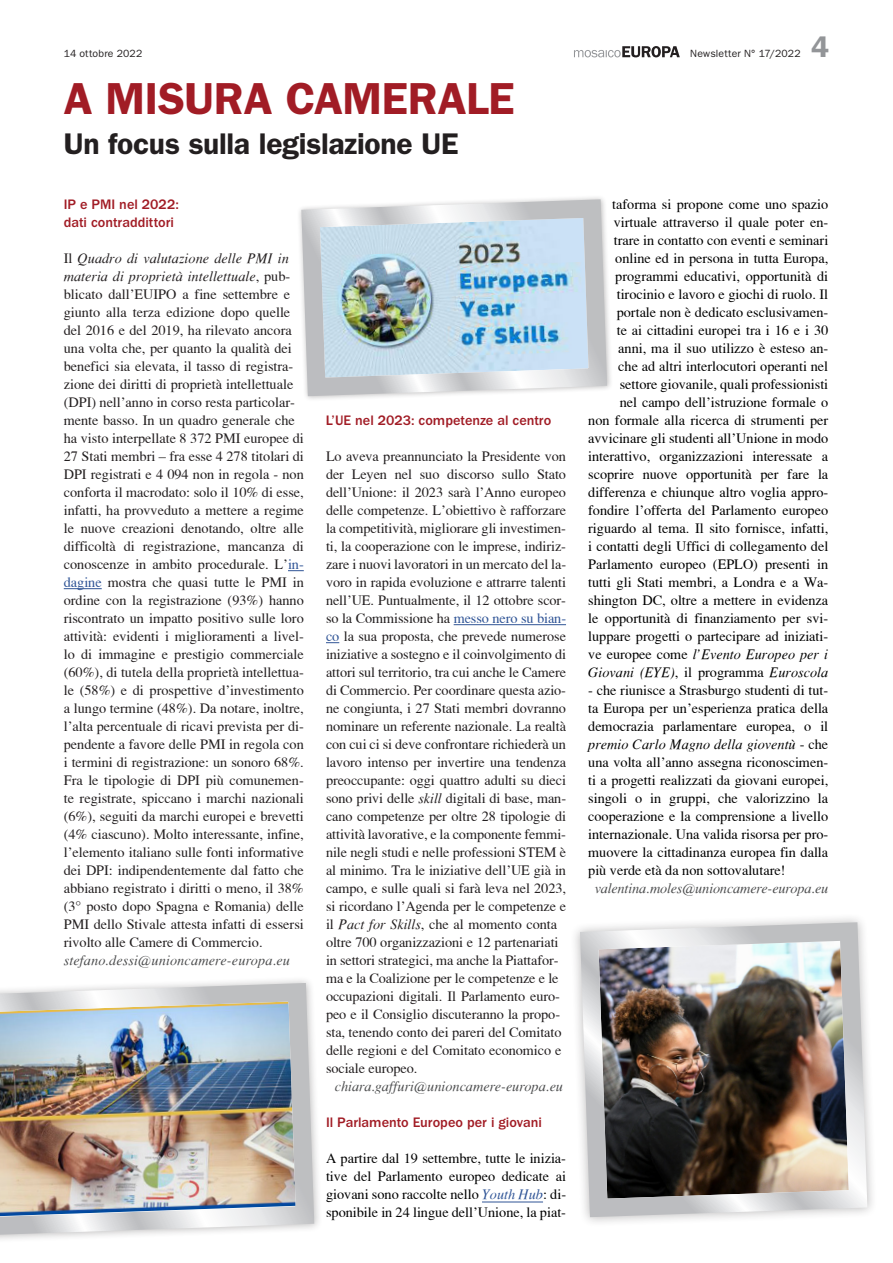
<style>
.page{position:relative;width:893px;height:1263px;background:#fff}
.page>*{position:absolute;margin:0;border:0;box-sizing:border-box;transform-origin:0 0}
.t1{font:600 45px "ITC Franklin Gothic Std";letter-spacing:-.01em;color:#a11c25}
.t2{font:600 30px "ITC Franklin Gothic Std";letter-spacing:-.01em;color:#231f20}
.t3{font:600 30px "ITC Franklin Gothic Std";color:#939598}
.t4{font:14.25px/18px "T Acc LAD";color:#231f20}
.t5{font:14.25px/18px "T Acc LAD";color:#000;text-align:justify}
.t6{font:14.25px "T Acc LAD Italic";letter-spacing:-.005em;color:#4b4c4d}
.t7{font:14.25px/18px "T Acc LAD Italic";color:#000}
.t8{font:500 14.25px/18px "ITC Franklin Gothic Std";color:#a11c25}
.t9{font:14.25px/18px "T Acc LAD Italic";color:#231f20}
.t10{font:10.5px "ITC Franklin Gothic Std";letter-spacing:.015em;color:#231f20}
.s1{font-family:"T Acc LAD"}
.s2{color:#2f5496}
.s3{font-family:"T Acc LAD Italic"}
.s4{font-family:"T Acc LAD Italic";color:#2f5496}
</style>
<div class="page">
<svg style="left:574px;top:46px;width:106px;height:11px"></svg>
<hr style="left:454px;top:624px;width:112px;height:1px;background:#2f5496">
<svg style="left:326px;top:642px;width:13px;height:1px"></svg>
<hr style="left:482px;top:1202px;width:61px;height:1px;background:#2f5496">
<svg style="left:288px;top:570px;width:16px;height:1px"></svg>
<hr style="left:64px;top:588px;width:38px;height:1px;background:#2f5496">
<img style="left:575px;top:918px;width:298px;height:304px">
<img style="left:0;top:980px;width:319px;height:260px">
<img style="left:299px;top:197px;width:312px;height:202px">
<p class="t10" style="left:64px;top:48px;width:80px">14 ottobre 2022</p>
<p class="t10" style="left:690px;top:48px;width:112px">Newsletter N° 17/2022</p>
<h1 class="t1" style="left:64px;top:72px;width:452px">A MISURA CAMERALE</h1>
<h2 class="t2" style="left:64px;top:126px;width:396px">Un focus sulla legislazione UE</h2>
<h2 class="t3" style="left:811px;top:29px;width:19px">4</h2>
<p class="t8" style="left:64px;top:195px;width:117px">IP e PMI nel 2022: dati contraddittori</p>
<p class="t9" style="left:64px;top:249px;width:228px"><span class="s1">Il</span> Quadro di valutazione delle PMI in materia di proprietà intellettuale<span class="s1">, pub-</span></p>
<p class="t4" style="left:64px;top:285px;width:242px">blicato dall’EUIPO a fine settembre e giunto alla terza edizione dopo quelle del 2016 e del 2019, ha rilevato ancora una volta che, per quanto la qualità dei benefici sia elevata, il tasso di registra&shy;zione dei diritti di proprietà intellettuale (DPI) nell’anno in corso resta particolar&shy;mente basso. In un quadro generale che ha visto interpellate 8 372 PMI europee di 27 Stati membri – fra esse 4 278 titolari di DPI registrati e 4 094 non in regola - non conforta il macrodato: solo il 10% di esse, infatti, ha provveduto a mettere a regime le nuove creazioni denotando, oltre alle difficoltà di registrazione, mancanza di conoscenze in ambito procedurale. L’<span class="s2">in&shy;dagine</span> mostra che quasi tutte le PMI in ordine con la registrazione (93%) hanno riscontrato un impatto positivo sulle loro attività: evidenti i miglioramenti a livel&shy;lo di immagine e prestigio commerciale (60%), di tutela della proprietà intellettua&shy;le (58%) e di prospettive d’investimento a lungo termine (48%). Da notare, inoltre, l’alta percentuale di ricavi prevista per di&shy;pendente a favore delle PMI in regola con i termini di registrazione: un sonoro 68%.<br>Fra le tipologie di DPI più comunemen&shy;te registrate, spiccano i marchi nazionali (6%), seguiti da marchi europei e brevetti (4% ciascuno). Molto interessante, infine, l’elemento italiano sulle fonti informative dei DPI: indipendentemente dal fatto che abbiano registrato i diritti o meno, il 38% (3° posto dopo Spagna e Romania) delle PMI dello Stivale attesta infatti di essersi rivolto alle Camere di Commercio.</p>
<p class="t6" style="left:64px;top:952px;width:228px">stefano.dessi@unioncamere-europa.eu</p>
<p class="t8" style="left:326px;top:411px;width:227px">L’UE nel 2023: competenze al centro</p>
<p class="t4" style="left:326px;top:447px;width:242px">Lo aveva preannunciato la Presidente von der Leyen nel suo discorso sullo Stato dell’Unione: il 2023 sarà l’Anno europeo delle competenze. L’obiettivo è rafforzare la competitività, migliorare gli investimen&shy;ti, la cooperazione con le imprese, indiriz&shy;zare i nuovi lavoratori in un mercato del la&shy;voro in rapida evoluzione e attrarre talenti nell’UE. Puntualmente, il 12 ottobre scor&shy;so la Commissione ha <span class="s2">messo nero su bian&shy;co</span> la sua proposta, che prevede numerose iniziative a sostegno e il coinvolgimento di attori sul territorio, tra cui anche le Camere di Commercio. Per coordinare questa azio&shy;ne congiunta, i 27 Stati membri dovranno nominare un referente nazionale. La realtà con cui ci si deve confrontare richiederà un lavoro intenso per invertire una tendenza preoccupante: oggi quattro adulti su dieci sono privi delle <span class="s3">skill</span> digitali di base, man&shy;cano competenze per oltre 28 tipologie di attività lavorative, e la componente femmi&shy;nile negli studi e nelle professioni STEM è al minimo. Tra le iniziative dell’UE già in campo, e sulle quali si farà leva nel 2023, si ricordano l’Agenda per le competenze e il <span class="s3">Pact for Skills</span>, che al momento conta oltre 700 organizzazioni e 12 partenariati in settori strategici, ma anche la Piattafor&shy;ma e la Coalizione per le competenze e le occupazioni digitali. Il Parlamento euro&shy;peo e il Consiglio discuteranno la propo&shy;sta, tenendo conto dei pareri del Comitato delle regioni e del Comitato economico e sociale europeo.</p>
<p class="t6" style="left:335px;top:1078px;width:230px">chiara.gaffuri@unioncamere-europa.eu</p>
<p class="t8" style="left:326px;top:1113px;width:217px">Il Parlamento Europeo per i giovani</p>
<p class="t5" style="left:326px;top:1149px;width:242px">A partire dal 19 settembre, tutte le inizia&shy;tive del Parlamento europeo dedicate ai giovani sono raccolte nello <span class="s4">Youth Hub</span>: di&shy;sponibile in 24 lingue dell’Unione, la piat-</p>
<p class="t5" style="left:588px;top:195px;width:242px;text-align:right">taforma si propone come uno spazio virtuale attraverso il quale poter en&shy;trare in contatto con eventi e seminari online ed in persona in tutta Europa, programmi educativi, opportunità di tirocinio e lavoro e giochi di ruolo. Il portale non è dedicato esclusivamen-<br>te ai cittadini europei tra i 16 e i 30 anni, ma il suo utilizzo è esteso an-<br>che ad altri interlocutori operanti nel settore giovanile, quali professionisti<br>nel campo dell’istruzione formale o<br>non formale alla ricerca di strumenti per avvicinare gli studenti all’Unione in modo interattivo, organizzazioni interessate a scoprire nuove opportunità per fare la differenza e chiunque altro voglia appro&shy;fondire l’offerta del Parlamento europeo riguardo al tema. Il sito fornisce, infatti, i contatti degli Uffici di collegamento del Parlamento europeo (EPLO) presenti in tutti gli Stati membri, a Londra e a Wa&shy;shington DC, oltre a mettere in evidenza le opportunità di finanziamento per svi&shy;luppare progetti o partecipare ad iniziati-</p>
<p class="t7" style="left:588px;top:645px;width:241px"><span class="s1">ve europee come</span> l’Evento Europeo per i<br>Giovani (EYE)<span class="s1">, il programma</span> Euroscola</p>
<p class="t5" style="left:588px;top:681px;width:242px">- che riunisce a Strasburgo studenti di tut&shy;ta Europa per un’esperienza pratica della democrazia parlamentare europea, o il</p>
<p class="t7" style="left:588px;top:735px;width:241px">premio Carlo Magno della gioventù <span class="s1">- che</span></p>
<p class="t5" style="left:588px;top:753px;width:242px">una volta all’anno assegna riconoscimen&shy;ti a progetti realizzati da giovani europei, singoli o in gruppi, che valorizzino la cooperazione e la comprensione a livello internazionale. Una valida risorsa per pro&shy;muovere la cittadinanza europea fin dalla più verde età da non sottovalutare!</p>
<p class="t6" style="left:595px;top:880px;width:235px">valentina.moles@unioncamere-europa.eu</p>
</div>
